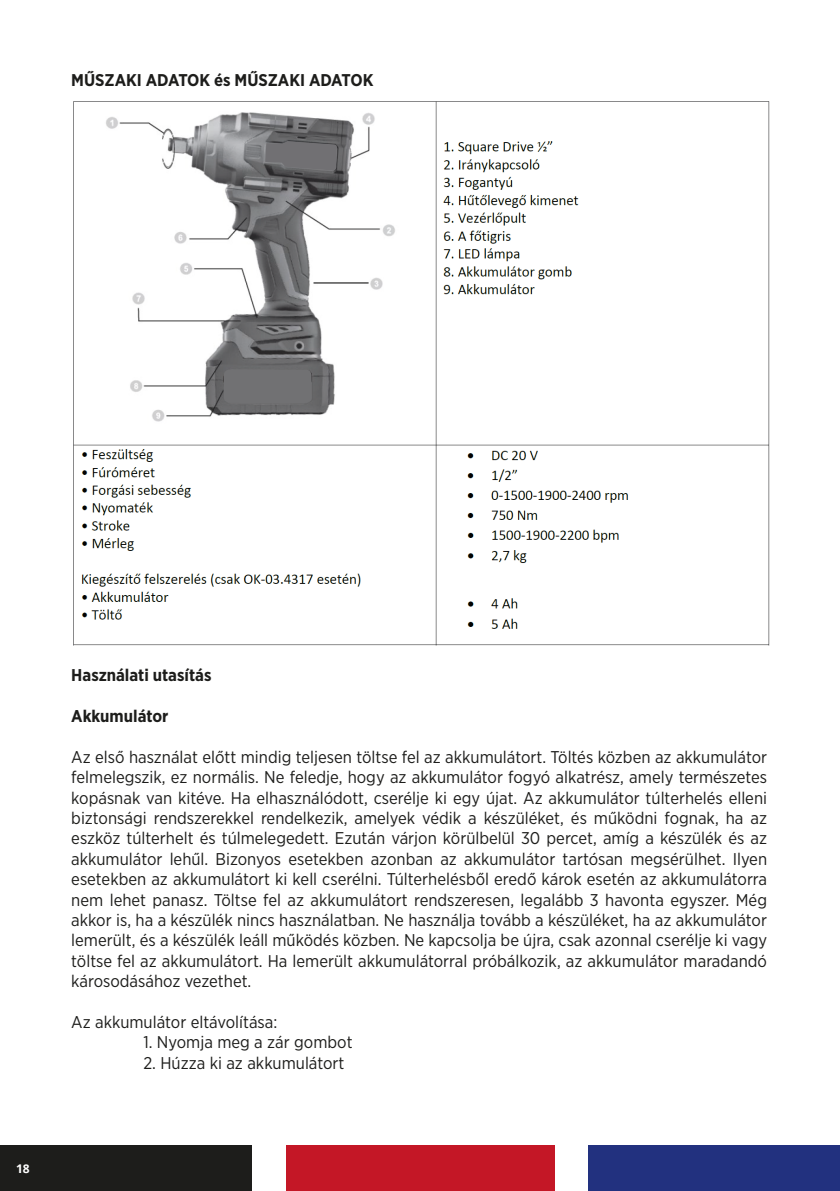
<style>
.page{position:relative;width:840px;height:1191px;background:#fff}
.page>*{position:absolute;margin:0;border:0;box-sizing:border-box;transform-origin:0 0}
.t1{font:17px/20.4px "Gotham Narrow";color:#1d1d1b;text-align:justify}
.t2{font:700 17px "Gotham Narrow";color:#1d1d1b}
.t3{font:700 12px "Open Sans";color:#fff}
</style>
<div class="page">
<div style="left:0;top:1145px;width:251px;height:46px;background:#1d1d1b"></div>
<div style="left:285px;top:1145px;width:269px;height:46px;background:#c41726"></div>
<div style="left:588px;top:1145px;width:251px;height:46px;background:#22317f"></div>
<img style="left:73px;top:101px;width:696px;height:544px">
<svg style="left:265px;top:141px;width:73px;height:30px;background:#6c6c6e"></svg>
<div style="left:224px;top:368px;width:88px;height:36px;background:#717173"></div>
<p class="t2" style="left:71px;top:69px;width:303px">MŰSZAKI ADATOK és MŰSZAKI ADATOK</p>
<p class="t3" style="left:16px;top:1160px;width:15px">18</p>
<p class="t2" style="left:71px;top:664px;width:142px">Használati utasítás</p>
<p class="t2" style="left:71px;top:705px;width:99px">Akkumulátor</p>
<p class="t1" style="left:71px;top:746px;width:697px">Az első használat előtt mindig teljesen töltse fel az akkumulátort. Töltés közben az akkumulátor felmelegszik, ez normális. Ne feledje, hogy az akkumulátor fogyó alkatrész, amely természetes kopásnak van kitéve. Ha elhasználódott, cserélje ki egy újat. Az akkumulátor túlterhelés elleni biztonsági rendszerekkel rendelkezik, amelyek védik a készüléket, és működni fognak, ha az eszköz túlterhelt és túlmelegedett. Ezután várjon körülbelül 30 percet, amíg a készülék és az akkumulátor lehűl. Bizonyos esetekben azonban az akkumulátor tartósan megsérülhet. Ilyen esetekben az akkumulátort ki kell cserélni. Túlterhelésből eredő károk esetén az akkumulátorra nem lehet panasz. Töltse fel az akkumulátort rendszeresen, legalább 3 havonta egyszer. Még akkor is, ha a készülék nincs használatban. Ne használja tovább a készüléket, ha az akkumulátor lemerült, és a készülék leáll működés közben. Ne kapcsolja be újra, csak azonnal cserélje ki vagy töltse fel az akkumulátort. Ha lemerült akkumulátorral próbálkozik, az akkumulátor maradandó károsodásához vezethet.</p>
<p class="t1" style="left:71px;top:1011px;width:207px">Az akkumulátor eltávolítása:</p>
<p class="t1" style="left:143px;top:1032px;width:210px">1. Nyomja meg a zár gombot</p>
<p class="t1" style="left:143px;top:1052px;width:202px">2. Húzza ki az akkumulátort</p>
</div>
